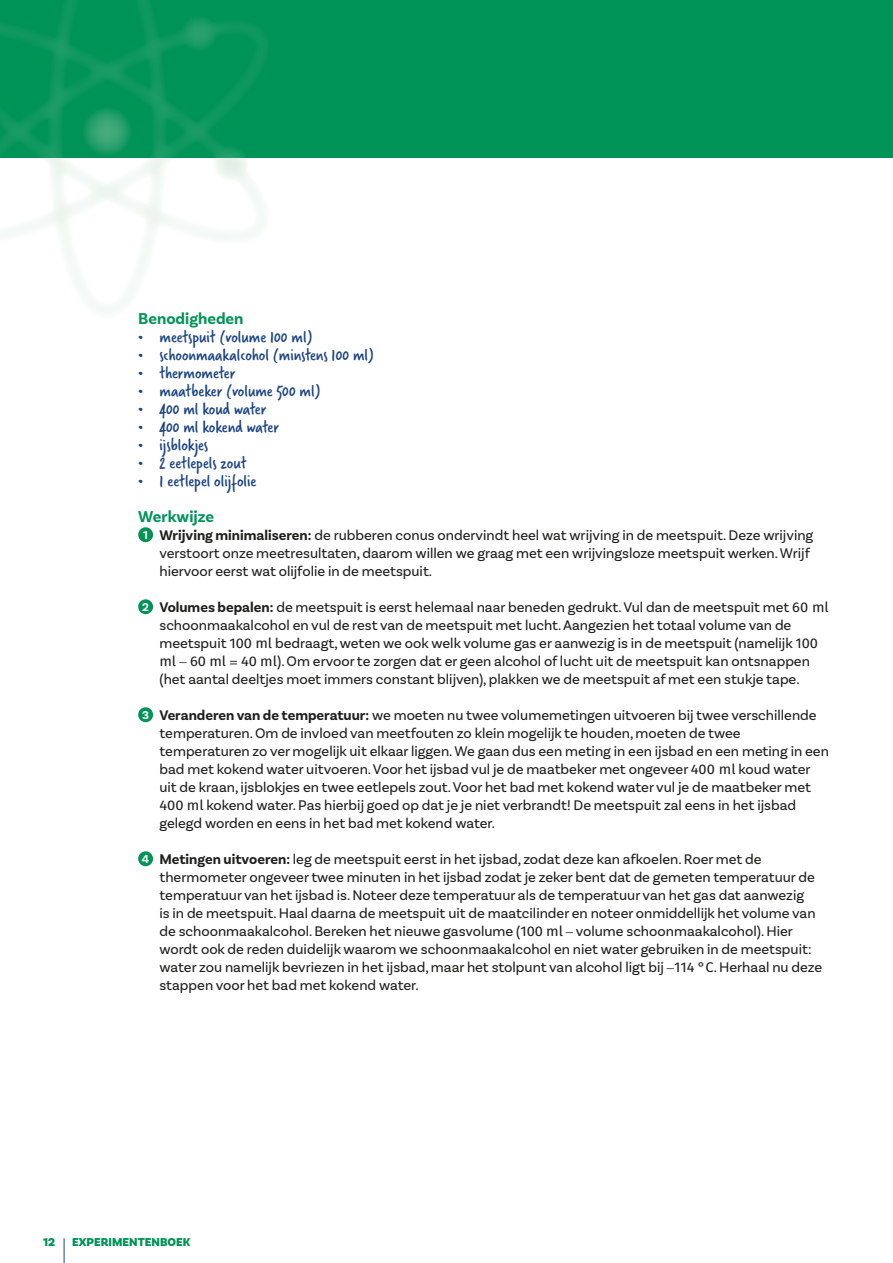
<style>
.page{position:relative;width:893px;height:1263px;background:#fff}
.page>*{position:absolute;margin:0;border:0;box-sizing:border-box;transform-origin:0 0}
.t1{font:18px "Verveine";color:#194383}
.t2{font:700 16.5px "Basic Sans";color:#009358}
.t3{font:14.7px/18px "Basic Sans";color:#1d1d1b}
.t4{font:900 12px "Basic Sans";color:#009358}
.s1{font-weight:700;font-size:12px;color:#fff}
.s2{font-weight:700}
.s3{font-family:"Fira Sans";font-size:13.95px}
.s4{font-family:"XITS"}
.s5{font-family:"XITS";font-size:13.35px}
</style>
<div class="page">
<div style="left:0;top:0;width:893px;height:157px;background:#009358"></div>
<svg style="left:0;top:0;width:275px;height:312px"></svg>
<svg style="left:64px;top:1238px;width:1px;height:25px"></svg>
<div style="left:138px;top:527px;width:15px;height:15px;background:#009358;border-radius:50%"></div>
<div style="left:138px;top:599px;width:15px;height:15px;background:#009358;border-radius:50%"></div>
<div style="left:138px;top:707px;width:15px;height:15px;background:#009358;border-radius:50%"></div>
<div style="left:138px;top:851px;width:15px;height:15px;background:#009358;border-radius:50%"></div>
<p class="t2" style="left:138px;top:309px;width:107px">Benodigheden</p>
<p class="t1" style="left:138px;top:325px;width:176px">• meetspuit (volume 100 ml)</p>
<p class="t1" style="left:138px;top:343px;width:237px">• schoonmaakalcohol (minstens 100 ml)</p>
<p class="t1" style="left:138px;top:361px;width:99px">• thermometer</p>
<p class="t1" style="left:138px;top:379px;width:184px">• maatbeker (volume 500 ml)</p>
<p class="t1" style="left:138px;top:397px;width:130px">• 400 ml koud water</p>
<p class="t1" style="left:138px;top:415px;width:142px">• 400 ml kokend water</p>
<p class="t1" style="left:138px;top:433px;width:72px">• ijsblokjes</p>
<p class="t1" style="left:138px;top:451px;width:110px">• 2 eetlepels zout</p>
<p class="t1" style="left:138px;top:469px;width:120px">• 1 eetlepel olijfolie</p>
<p class="t2" style="left:138px;top:507px;width:77px">Werkwijze</p>
<p class="t3" style="left:159px;top:526px;width:655px;text-indent:-16px"><span class="s1">1</span> <span class="s2">Wrijving minimaliseren:</span> de rubberen conus ondervindt heel wat wrijving in de meetspuit. Deze wrijving verstoort onze meetresultaten, daarom willen we graag met een wrijvingsloze meetspuit werken. Wrijf hiervoor eerst wat olijfolie in de meetspuit.</p>
<p class="t3" style="left:159px;top:598px;width:671px;text-indent:-17px"><span class="s1">2</span> <span class="s2">Volumes bepalen:</span> de meetspuit is eerst helemaal naar beneden gedrukt. Vul dan de meetspuit met <span class="s3">60 ml </span>schoonmaakalcohol en vul de rest van de meetspuit met lucht. Aangezien het totaal volume van de meetspuit <span class="s3">100 ml</span> bedraagt, weten we ook welk volume gas er aanwezig is in de meetspuit (namelijk <span class="s3">100 ml</span> <span class="s4">–</span> <span class="s3">60 ml</span> <span class="s5">=</span> <span class="s3">40 ml</span>). Om ervoor te zorgen dat er geen alcohol of lucht uit de meetspuit kan ontsnappen (het aantal deeltjes moet immers constant blijven), plakken we de meetspuit af met een stukje tape.</p>
<p class="t3" style="left:159px;top:706px;width:671px;text-indent:-17px"><span class="s1">3</span> <span class="s2">Veranderen van de temperatuur:</span> we moeten nu twee volumemetingen uitvoeren bij twee verschillende temperaturen. Om de invloed van meetfouten zo klein mogelijk te houden, moeten de twee temperaturen zo ver mogelijk uit elkaar liggen. We gaan dus een meting in een ijsbad en een meting in een bad met kokend water uitvoeren. Voor het ijsbad vul je de maatbeker met ongeveer <span class="s3">400 ml</span> koud water uit de kraan, ijsblokjes en twee eetlepels zout. Voor het bad met kokend water vul je de maatbeker met <span class="s3">400 ml</span> kokend water. Pas hierbij goed op dat je je niet verbrandt! De meetspuit zal eens in het ijsbad gelegd worden en eens in het bad met kokend water.</p>
<p class="t3" style="left:159px;top:850px;width:664px;text-indent:-17px"><span class="s1">4</span> <span class="s2">Metingen uitvoeren:</span> leg de meetspuit eerst in het ijsbad, zodat deze kan afkoelen. Roer met de thermometer ongeveer twee minuten in het ijsbad zodat je zeker bent dat de gemeten temperatuur de temperatuur van het ijsbad is. Noteer deze temperatuur als de temperatuur van het gas dat aanwezig<br>is in de meetspuit. Haal daarna de meetspuit uit de maatcilinder en noteer onmiddellijk het volume van de schoonmaakalcohol. Bereken het nieuwe gasvolume (<span class="s3">100 ml</span> <span class="s4">–</span> volume schoonmaakalcohol). Hier wordt ook de reden duidelijk waarom we schoonmaakalcohol en niet water gebruiken in de meetspuit: water zou namelijk bevriezen in het ijsbad, maar het stolpunt van alcohol ligt bij <span class="s4">–</span><span class="s3">114 °C</span>. Herhaal nu deze stappen voor het bad met kokend water.</p>
<p class="t4" style="left:43px;top:1235px;width:14px">12</p>
<p class="t4" style="left:72px;top:1235px;width:120px">EXPERIMENTENBOEK</p>
</div>
